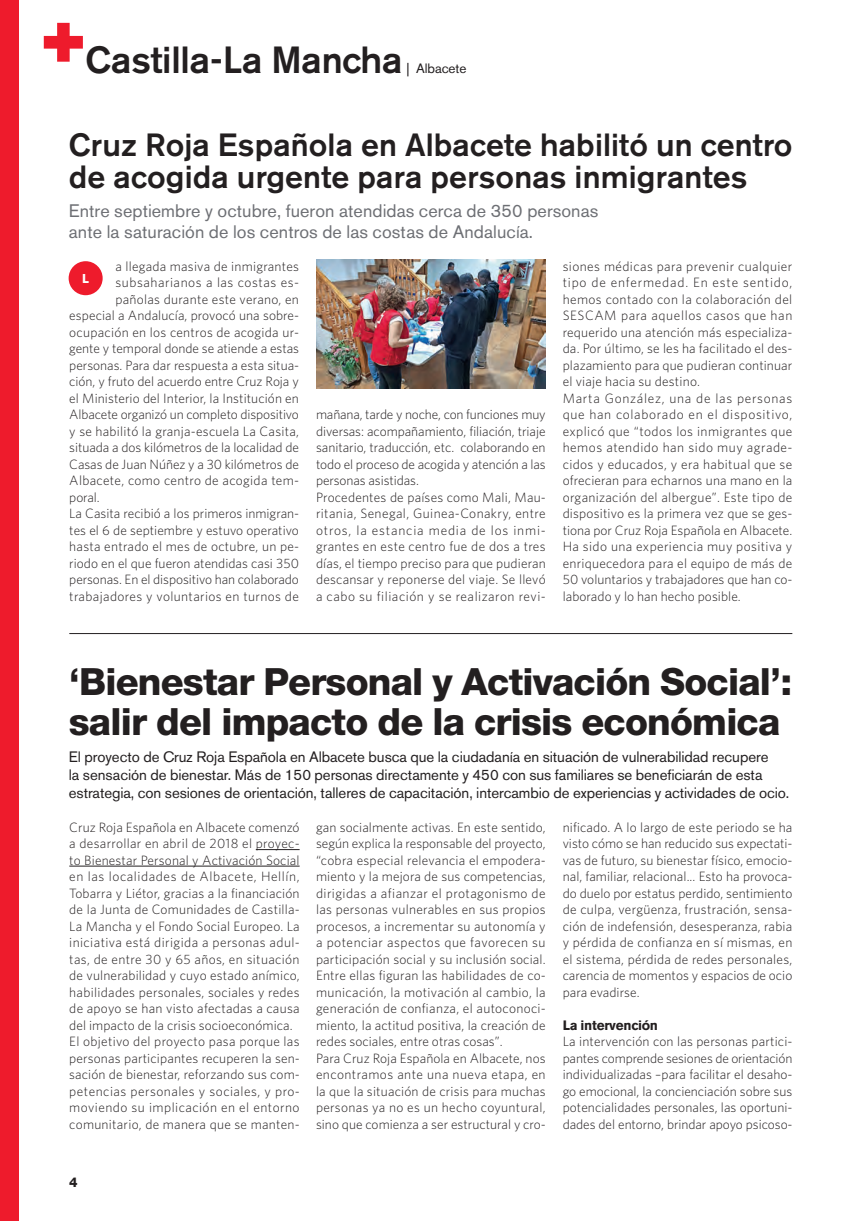
<style>
.page{position:relative;width:850px;height:1221px;background:#fff}
.page>*{position:absolute;margin:0;border:0;box-sizing:border-box;transform-origin:0 0}
.t1{font:800 37.65px/39.8px "Helvetica Neue";letter-spacing:-.02em;color:#231f20}
.t2{font:500 37.5px "Akzidenz Grotesk BE";letter-spacing:-.005em;color:#231f20}
.t3{font:500 31.95px/32px "Akzidenz Grotesk BE";letter-spacing:.005em;color:#231f20}
.t4{font:18px/21px "Akzidenz Grotesk BE";letter-spacing:.005em;color:#6d6f74}
.t5{font:15px/18px "Akzidenz Grotesk BE";letter-spacing:-.005em;color:#231f20}
.t6{font:300 13.5px/16.5px "Whitney";letter-spacing:.015em;color:#231f20}
.t7{font:300 13.5px "Whitney";letter-spacing:-.005em;color:#231f20}
.t8{font:300 13.5px "Whitney";letter-spacing:-.01em;color:#231f20}
.t9{font:300 13.5px "Whitney";letter-spacing:.04em;color:#231f20}
.t10{font:700 13.5px "Akzidenz Grotesk BE";letter-spacing:-.015em;color:#231f20}
.t11{font:13.5px "Akzidenz Grotesk BE";letter-spacing:-.005em;color:#231f20}
.t12{font:800 13.5px "Helvetica Neue";color:#231f20}
.t13{font:700 12.75px "Akzidenz Grotesk BE";color:#fff}
</style>
<div class="page">
<div style="left:0;top:0;width:19px;height:1221px;background:#ee1b2c"></div>
<hr style="left:69px;top:633px;width:723px;height:1px;background:#231f20">
<hr style="left:256px;top:849px;width:44px;height:1px;background:#231f20">
<hr style="left:69px;top:866px;width:231px;height:1px;background:#231f20">
<svg style="left:44px;top:23px;width:39px;height:39px"></svg>
<div style="left:69px;top:261px;width:34px;height:34px;background:#ee1b2c;border-radius:50%"></div>
<img style="left:316px;top:259px;width:230px;height:129px">
<h2 class="t2" style="left:86px;top:46px;width:318px">Castilla-La Mancha</h2>
<p class="t11" style="left:407px;top:63px;width:61px">| Albacete</p>
<h3 class="t3" style="left:69px;top:131px;width:725px">Cruz Roja Española en Albacete habilitó un centro de acogida urgente para personas inmigrantes</h3>
<h3 class="t4" style="left:69px;top:203px;width:531px">Entre septiembre y octubre, fueron atendidas cerca de 350 personas ante la saturación de los centros de las costas de Andalucía.</h3>
<p class="t6" style="left:115px;top:259px;width:185px">a llegada masiva de inmigrantes</p>
<p class="t9" style="left:115px;top:277px;width:185px">subsaharianos a las costas es-</p>
<p class="t6" style="left:115px;top:292px;width:185px">pañolas durante este verano, en</p>
<p class="t6" style="left:69px;top:308px;width:231px">especial a Andalucía, provocó una sobre-</p>
<p class="t6" style="left:69px;top:325px;width:231px">ocupación en los centros de acogida ur-</p>
<p class="t7" style="left:69px;top:343px;width:231px">gente y temporal donde se atiende a estas</p>
<p class="t6" style="left:69px;top:358px;width:231px">personas. Para dar respuesta a esta situa-</p>
<p class="t6" style="left:69px;top:374px;width:231px">ción, y fruto del acuerdo entre Cruz Roja y</p>
<p class="t6" style="left:69px;top:391px;width:231px">el Ministerio del Interior, la Institución en</p>
<p class="t8" style="left:69px;top:409px;width:231px">Albacete organizó un completo dispositivo</p>
<p class="t6" style="left:69px;top:424px;width:231px">y se habilitó la granja-escuela La Casita,</p>
<p class="t7" style="left:69px;top:442px;width:231px">situada a dos kilómetros de la localidad de</p>
<p class="t7" style="left:69px;top:459px;width:231px">Casas de Juan Núñez y a 30 kilómetros de</p>
<p class="t6" style="left:69px;top:473px;width:231px">Albacete, como centro de acogida tem-</p>
<p class="t6" style="left:69px;top:490px;width:32px">poral.</p>
<p class="t6" style="left:69px;top:506px;width:231px">La Casita recibió a los primeros inmigran-</p>
<p class="t6" style="left:69px;top:523px;width:231px">tes el 6 de septiembre y estuvo operativo</p>
<p class="t6" style="left:69px;top:539px;width:231px">hasta entrado el mes de octubre, un pe-</p>
<p class="t6" style="left:69px;top:556px;width:231px">riodo en el que fueron atendidas casi 350</p>
<p class="t7" style="left:69px;top:574px;width:231px">personas. En el dispositivo han colaborado</p>
<p class="t6" style="left:69px;top:589px;width:231px">trabajadores y voluntarios en turnos de</p>
<p class="t13" style="left:82px;top:274px;width:8px">L</p>
<p class="t6" style="left:316px;top:407px;width:231px">mañana, tarde y noche, con funciones muy diversas: acompañamiento, filiación, triaje sanitario, traducción, etc. colaborando en todo el proceso de acogida y atención a las personas asistidas.<br>Procedentes de países como Mali, Mau&shy;ritania, Senegal, Guinea-Conakry, entre otros, la estancia media de los inmi&shy;grantes en este centro fue de dos a tres días, el tiempo preciso para que pudieran descansar y reponerse del viaje. Se llevó a cabo su filiación y se realizaron revi-</p>
<p class="t6" style="left:563px;top:259px;width:231px">siones médicas para prevenir cualquier tipo de enfermedad. En este sentido, hemos contado con la colaboración del SESCAM para aquellos casos que han requerido una atención más especializa&shy;da. Por último, se les ha facilitado el des&shy;plazamiento para que pudieran continuar el viaje hacia su destino.<br>Marta González, una de las personas que han colaborado en el dispositivo, explicó que “todos los inmigrantes que hemos atendido han sido muy agrade&shy;cidos y educados, y era habitual que se ofrecieran para echarnos una mano en la organización del albergue”. Este tipo de dispositivo es la primera vez que se ges&shy;tiona por Cruz Roja Española en Albacete.<br>Ha sido una experiencia muy positiva y enriquecedora para el equipo de más de 50 voluntarios y trabajadores que han co&shy;laborado y lo han hecho posible.</p>
<h1 class="t1" style="left:69px;top:665px;width:725px">‘Bienestar Personal y Activación Social’: salir del impacto de la crisis económica</h1>
<p class="t5" style="left:69px;top:749px;width:722px">El proyecto de Cruz Roja Española en Albacete busca que la ciudadanía en situación de vulnerabilidad recupere<br>la sensación de bienestar. Más de 150 personas directamente y 450 con sus familiares se beneficiarán de esta estrategia, con sesiones de orientación, talleres de capacitación, intercambio de experiencias y actividades de ocio.</p>
<p class="t6" style="left:69px;top:820px;width:232px">Cruz Roja Española en Albacete comenzó a desarrollar en abril de 2018 el proyec&shy;to Bienestar Personal y Activación Social en las localidades de Albacete, Hellín, Tobarra y Liétor, gracias a la financiación de la Junta de Comunidades de Castilla-La Mancha y el Fondo Social Europeo. La iniciativa está dirigida a personas adul&shy;tas, de entre 30 y 65 años, en situación de vulnerabilidad y cuyo estado anímico, habilidades personales, sociales y redes de apoyo se han visto afectadas a causa del impacto de la crisis socioeconómica.<br>El objetivo del proyecto pasa porque las personas participantes recuperen la sen&shy;sación de bienestar, reforzando sus com&shy;petencias personales y sociales, y pro&shy;moviendo su implicación en el entorno comunitario, de manera que se manten-</p>
<p class="t6" style="left:316px;top:820px;width:231px">gan socialmente activas. En este sentido, según explica la responsable del proyecto, “cobra especial relevancia el empodera&shy;miento y la mejora de sus competencias, dirigidas a afianzar el protagonismo de las personas vulnerables en sus propios procesos, a incrementar su autonomía y a potenciar aspectos que favorecen su participación social y su inclusión social.<br>Entre ellas figuran las habilidades de co&shy;municación, la motivación al cambio, la generación de confianza, el autoconoci&shy;miento, la actitud positiva, la creación de redes sociales, entre otras cosas”.<br>Para Cruz Roja Española en Albacete, nos encontramos ante una nueva etapa, en la que la situación de crisis para muchas personas ya no es un hecho coyuntural, sino que comienza a ser estructural y cro-</p>
<p class="t6" style="left:563px;top:820px;width:231px;text-align:justify">nificado. A lo largo de este periodo se ha visto cómo se han reducido sus expectati&shy;vas de futuro, su bienestar físico, emocio&shy;nal, familiar, relacional... Esto ha provoca&shy;do duelo por estatus perdido, sentimiento de culpa, vergüenza, frustración, sensa&shy;ción de indefensión, desesperanza, rabia y pérdida de confianza en sí mismas, en el sistema, pérdida de redes personales, carencia de momentos y espacios de ocio para evadirse.</p>
<p class="t10" style="left:563px;top:1020px;width:97px">La intervención</p>
<p class="t6" style="left:563px;top:1034px;width:231px;text-align:justify">La intervención con las personas partici&shy;pantes comprende sesiones de orientación individualizadas –para facilitar el desaho&shy;go emocional, la concienciación sobre sus potencialidades personales, las oportuni&shy;dades del entorno, brindar apoyo psicoso-</p>
<p class="t12" style="left:69px;top:1178px;width:10px">4</p>
</div>
